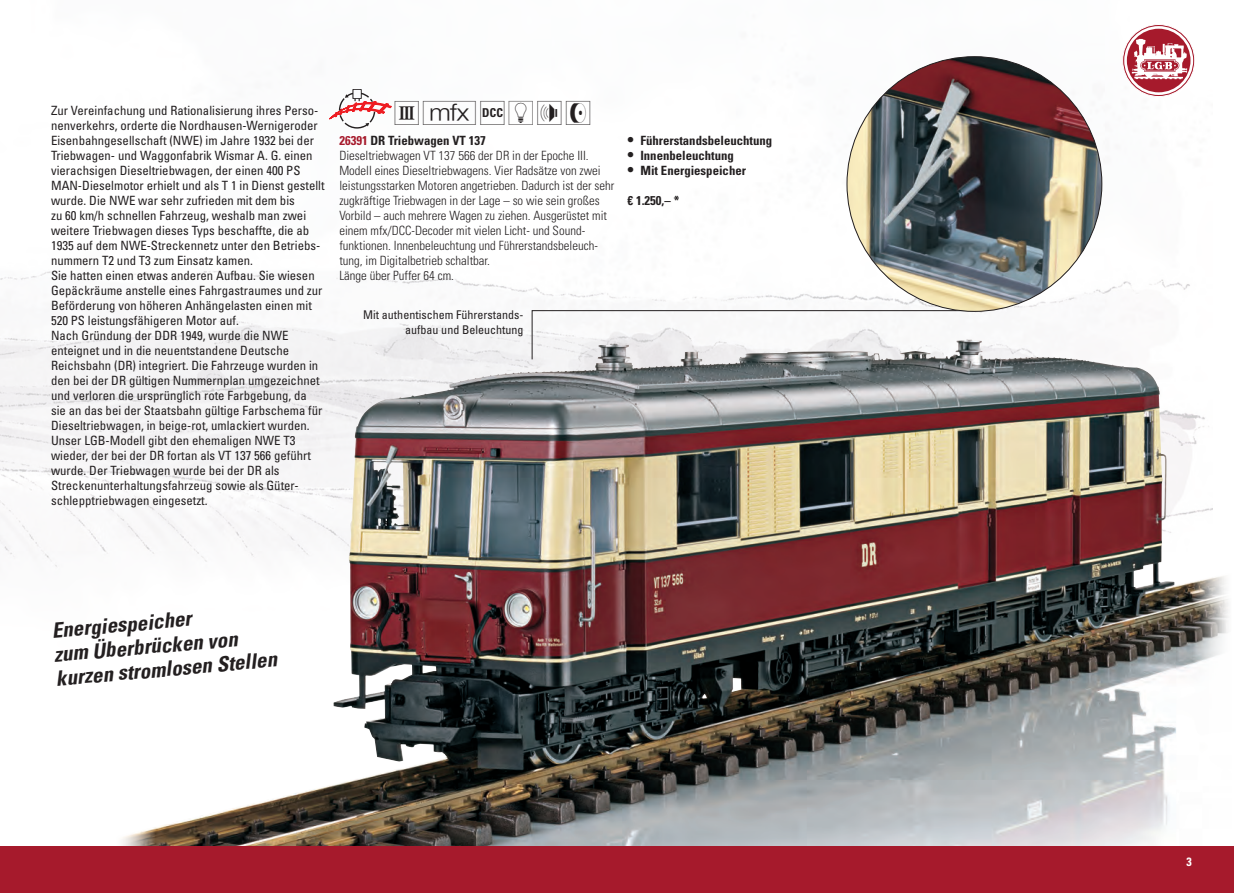
<style>
.page{position:relative;width:1234px;height:893px;background:#fff}
.page>*{position:absolute;margin:0;border:0;box-sizing:border-box;transform-origin:0 0}
.t1{font:30px "LGB Piktos";color:#231f20}
.t2{font:italic 700 condensed 21px/24px "Univers LT Std";color:#231f20}
.t3{font:condensed 12.75px/15px "Univers LT Std";color:#231f20}
.t4{font:300 condensed 12.75px/15px "Univers LT Std";color:#231f20}
.t5{font:700 condensed 12.75px "Univers LT Std";color:#231f20}
.t6{font:condensed 12px/14.4px "Univers LT Std";color:#231f20;text-align:right}
.t7{font:700 condensed 12px "Univers LT Std";color:#fff}
.s1{color:#a61a2c}
.s2{font-size:15px}
</style>
<div class="page">
<img style="left:0;top:25px;width:1212px;height:821px">
<img style="left:255px;top:597px;width:973px;height:249px">
<div style="left:1122px;top:24px;width:72px;height:73px;border:1px solid #fff;border-radius:50%"></div>
<svg style="left:1123px;top:26px;width:69px;height:69px"></svg>
<img style="left:529px;top:340px;width:436px;height:33px">
<div style="left:0;top:846px;width:1233px;height:47px;background:#a61a2c"></div>
<svg style="left:531px;top:310px;width:443px;height:50px"></svg>
<img style="left:846px;top:57px;width:255px;height:254px;border-radius:127px">
<svg style="left:329px;top:89px;width:62px;height:40px"></svg>
<p class="t3" style="left:51px;top:103px;width:275px">Zur Vereinfachung und Rationalisierung ihres Perso&shy;nenverkehrs, orderte die Nordhausen-Wernigeroder Eisenbahngesellschaft (NWE) im Jahre 1932 bei der Triebwagen- und Waggonfabrik Wismar A. G. einen vierachsigen Dieseltriebwagen, der einen 400 PS MAN-Dieselmotor erhielt und als T 1 in Dienst gestellt wurde. Die NWE war sehr zufrieden mit dem bis<br>zu 60 km/h schnellen Fahrzeug, weshalb man zwei weitere Triebwagen dieses Typs beschaffte, die ab 1935 auf dem NWE-Streckennetz unter den Betriebs&shy;nummern T2 und T3 zum Einsatz kamen.<br>Sie hatten einen etwas anderen Aufbau. Sie wiesen Gepäckräume anstelle eines Fahrgastraumes und zur Beförderung von höheren Anhängelasten einen mit 520 PS leistungsfähigeren Motor auf.<br>Nach Gründung der DDR 1949, wurde die NWE enteignet und in die neuentstandene Deutsche Reichsbahn (DR) integriert. Die Fahrzeuge wurden in den bei der DR gültigen Nummernplan umgezeichnet und verloren die ursprünglich rote Farbgebung, da sie an das bei der Staatsbahn gültige Farbschema für Dieseltriebwagen, in beige-rot, umlackiert wurden.<br>Unser LGB-Modell gibt den ehemaligen NWE T3 wieder, der bei der DR fortan als VT 137 566 geführt wurde. Der Triebwagen wurde bei der DR als Streckenunterhaltungsfahrzeug sowie als Güter&shy;schlepptriebwagen eingesetzt.</p>
<h1 class="t1" style="left:394px;top:97px;width:201px">3HKEFJ</h1>
<p class="t4" style="left:339px;top:148px;width:276px">Dieseltriebwagen VT 137 566 der DR in der Epoche III.<br>Modell eines Dieseltriebwagens. Vier Radsätze von zwei leistungsstarken Motoren angetrieben. Dadurch ist der sehr zugkräftige Triebwagen in der Lage – so wie sein großes Vorbild – auch mehrere Wagen zu ziehen. Ausgerüstet mit einem mfx/DCC-Decoder mit vielen Licht- und Sound&shy;funktionen. Innenbeleuchtung und Führerstandsbeleuch&shy;tung, im Digitalbetrieb schaltbar.<br>Länge über Puffer 64 cm.</p>
<p class="t5" style="left:339px;top:133px;width:148px"><span class="s1">26391</span> DR Triebwagen VT 137</p>
<p class="t6" style="left:363px;top:307px;width:161px">Mit authentischem Führerstands&shy;aufbau und Beleuchtung</p>
<p class="t5" style="left:627px;top:133px;width:146px"><span class="s2">•</span> Führerstandsbeleuchtung</p>
<p class="t5" style="left:627px;top:148px;width:108px"><span class="s2">•</span> Innenbeleuchtung</p>
<p class="t5" style="left:627px;top:163px;width:120px"><span class="s2">•</span> Mit Energiespeicher</p>
<p class="t5" style="left:627px;top:193px;width:53px">€ 1.250,– *</p>
<h2 class="t2" style="left:51px;top:619px;width:223px;rotate:-5deg">Energiespeicher<br>zum Überbrücken von kurzen stromlosen Stellen</h2>
<p class="t7" style="left:1186px;top:854px;width:7px">3</p>
</div>
